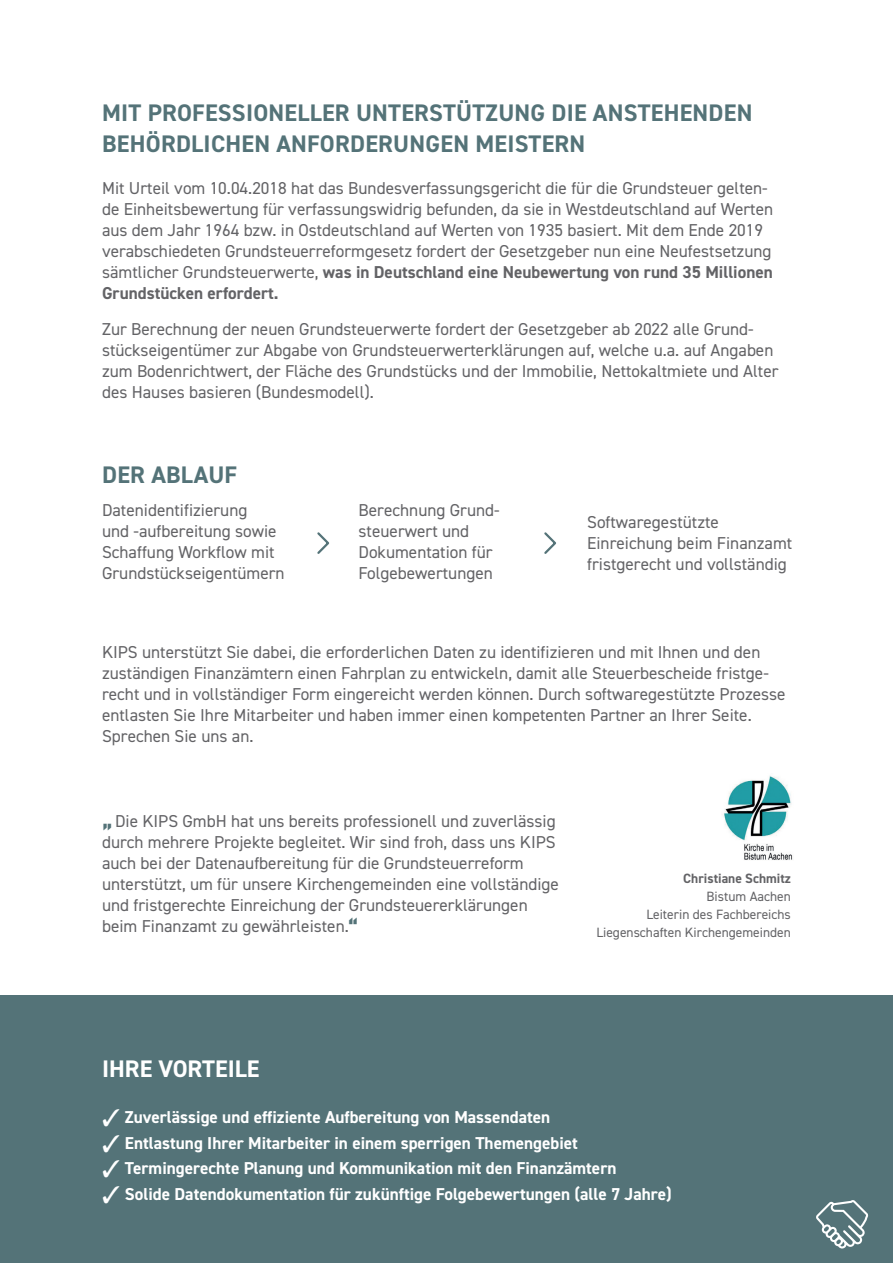
<style>
.page{position:relative;width:893px;height:1263px;background:#fff}
.page>*{position:absolute;margin:0;border:0;box-sizing:border-box;transform-origin:0 0}
.t1{font:700 24px/31.5px "DIN2014";letter-spacing:.01em;color:#547378}
.t2{font:700 24px "DIN2014";color:#fff}
.t3{font:17.25px/21px "DIN2014";color:#636366}
.t4{font:700 17.25px "DIN2014";color:#fff}
.t5{font:13.5px/18px "DIN2014";color:#636366;text-align:right}
.t6{font:700 13.5px "DIN2014";color:#636366}
.s1{font-weight:700}
.s2{font-weight:700;font-size:24px;color:#547378}
</style>
<div class="page">
<div style="left:0;top:995px;width:893px;height:268px;background:#547378"></div>
<svg style="left:816px;top:1200px;width:52px;height:48px"></svg>
<svg style="left:317px;top:532px;width:13px;height:22px"></svg>
<svg style="left:544px;top:532px;width:12px;height:22px"></svg>
<img style="left:722px;top:775px;width:71px;height:85px">
<h1 class="t1" style="left:102px;top:96px;width:652px">MIT PROFESSIONELLER UNTERSTÜTZUNG DIE ANSTEHENDEN<br>BEHÖRDLICHEN ANFORDERUNGEN MEISTERN</h1>
<p class="t3" style="left:102px;top:177px;width:673px">Mit Urteil vom 10.04.2018 hat das Bundesverfassungsgericht die für die Grundsteuer gelten&shy;de Einheitsbewertung für verfassungswidrig befunden, da sie in Westdeutschland auf Werten aus dem Jahr 1964 bzw. in Ostdeutschland auf Werten von 1935 basiert. Mit dem Ende 2019 verabschiedeten Grundsteuerreformgesetz fordert der Gesetzgeber nun eine Neufestsetzung sämtlicher Grundsteuerwerte, <span class="s1">was in Deutschland eine Neubewertung von rund 35 Millionen Grundstücken erfordert.</span></p>
<p class="t3" style="left:102px;top:318px;width:678px">Zur Berechnung der neuen Grundsteuerwerte fordert der Gesetzgeber ab 2022 alle Grund&shy;stückseigentümer zur Abgabe von Grundsteuerwerterklärungen auf, welche u.a. auf Angaben zum Bodenrichtwert, der Fläche des Grundstücks und der Immobilie, Nettokaltmiete und Alter des Hauses basieren (Bundesmodell).</p>
<h1 class="t1" style="left:102px;top:459px;width:136px">DER ABLAUF</h1>
<p class="t3" style="left:102px;top:499px;width:184px">Datenidentifizierung<br>und -aufbereitung sowie<br>Schaffung Workflow mit<br>Grundstückseigentümern</p>
<p class="t3" style="left:359px;top:499px;width:143px">Berechnung Grund&shy;steuerwert und<br>Dokumentation für<br>Folgebewertungen</p>
<p class="t3" style="left:587px;top:512px;width:207px">Softwaregestützte<br>Einreichung beim Finanzamt fristgerecht und vollständig</p>
<p class="t3" style="left:102px;top:642px;width:685px">KIPS unterstützt Sie dabei, die erforderlichen Daten zu identifizieren und mit Ihnen und den zuständigen Finanzämtern einen Fahrplan zu entwickeln, damit alle Steuerbescheide fristge&shy;recht und in vollständiger Form eingereicht werden können. Durch softwaregestützte Prozesse entlasten Sie Ihre Mitarbeiter und haben immer einen kompetenten Partner an Ihrer Seite.<br>Sprechen Sie uns an.</p>
<p class="t3" style="left:102px;top:810px;width:458px"><span class="s2">„</span> Die KIPS GmbH hat uns bereits professionell und zuverlässig durch mehrere Projekte begleitet. Wir sind froh, dass uns KIPS auch bei der Datenaufbereitung für die Grundsteuerreform unterstützt, um für unsere Kirchengemeinden eine vollständige und fristgerechte Einreichung der Grundsteuererklärungen beim Finanzamt zu gewährleisten.<span class="s2">“</span></p>
<p class="t6" style="left:683px;top:869px;width:109px">Christiane Schmitz</p>
<p class="t5" style="left:596px;top:887px;width:196px">Bistum Aachen<br>Leiterin des Fachbereichs<br>Liegenschaften Kirchengemeinden</p>
<h1 class="t2" style="left:102px;top:1053px;width:159px">IHRE VORTEILE</h1>
<p class="t4" style="left:102px;top:1106px;width:450px">✓ Zuverlässige und effiziente Aufbereitung von Massendaten</p>
<p class="t4" style="left:102px;top:1131px;width:477px">✓ Entlastung Ihrer Mitarbeiter in einem sperrigen Themengebiet</p>
<p class="t4" style="left:102px;top:1157px;width:516px">✓ Termingerechte Planung und Kommunikation mit den Finanzämtern</p>
<p class="t4" style="left:102px;top:1182px;width:571px">✓ Solide Datendokumentation für zukünftige Folgebewertungen (alle 7 Jahre)</p>
</div>
